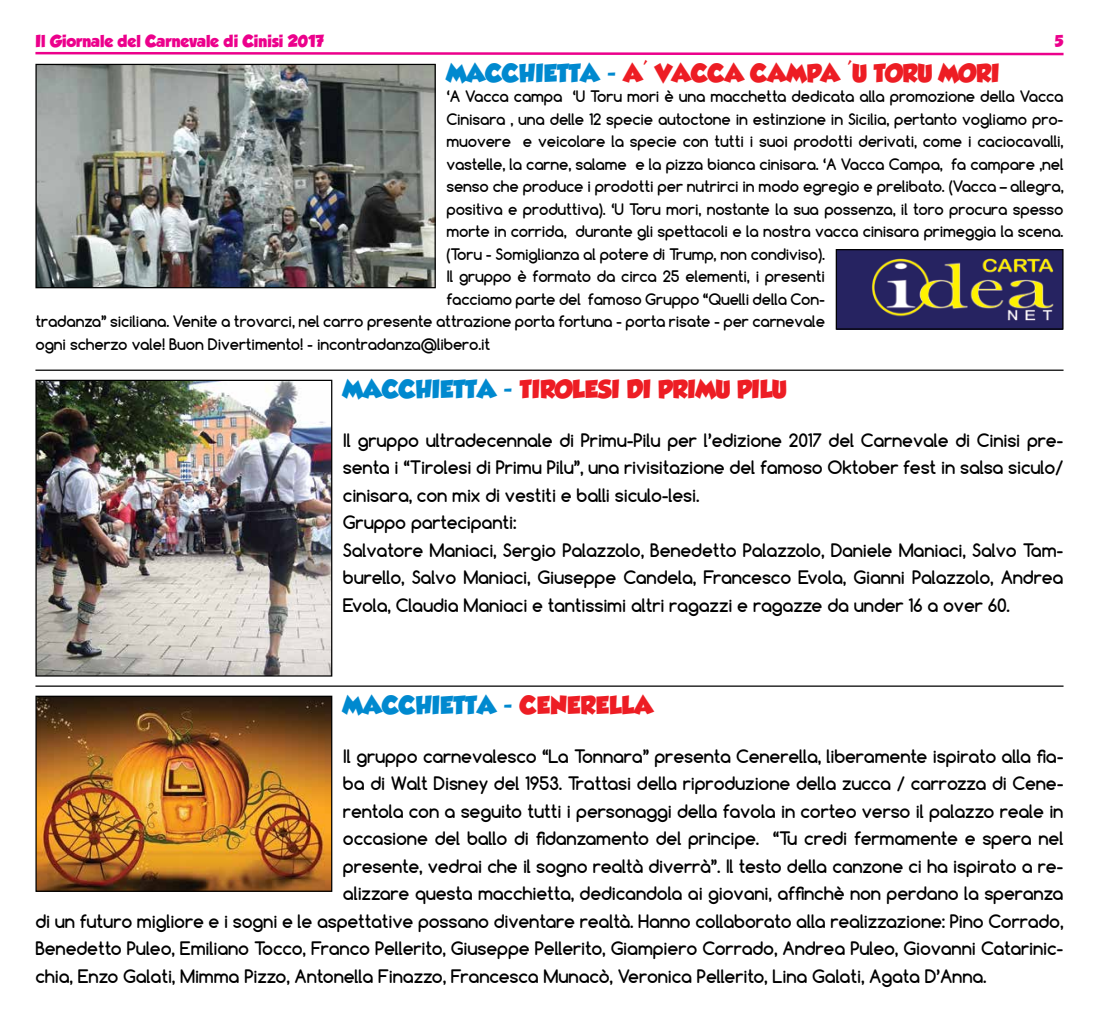
<style>
.page{position:relative;width:1099px;height:1028px;background:#fff}
.page>*{position:absolute;margin:0;border:0;box-sizing:border-box;transform-origin:0 0}
.t1{font:22.5px "GROBOLD";color:#ed1d24}
.t2{font:22.5px "GROBOLD";color:#0089cf}
.t3{font:700 17.5px/27.5px "Comfortaa";letter-spacing:-.01em;color:#000}
.t4{font:700 15px "Comfortaa";letter-spacing:-.01em;color:#000}
.t5{font:15px "GROBOLD";color:#ec008c}
.s1{color:#0089cf}
</style>
<div class="page">
<svg style="left:35px;top:51px;width:1029px;height:5px"></svg>
<img style="left:37px;top:697px;width:293px;height:193px">
<div style="left:35px;top:695px;width:297px;height:197px;border:1px solid #000"></div>
<img style="left:37px;top:66px;width:397px;height:220px">
<div style="left:35px;top:64px;width:401px;height:224px;border:1px solid #000"></div>
<img style="left:37px;top:382px;width:293px;height:292px">
<div style="left:35px;top:380px;width:297px;height:296px;border:1px solid #000"></div>
<hr style="left:35px;top:369px;width:1028px;height:2px;background:#000">
<hr style="left:35px;top:685px;width:1028px;height:1px;background:#000">
<img style="left:837px;top:251px;width:224px;height:77px">
<div style="left:835px;top:249px;width:228px;height:81px;border:1px solid #000"></div>
<p class="t5" style="left:35px;top:33px;width:290px">IL GIORNALE DEL CARNEVALE DI CINISI 2017</p>
<p class="t5" style="left:1054px;top:33px;width:10px">5</p>
<p class="t2" style="left:446px;top:60px;width:39px">MACC</p>
<p class="t2" style="left:519px;top:60px;width:54px">HIETTA</p>
<p class="t1" style="left:606px;top:60px;width:85px"><span class="s1">-</span> A' VACCA</p>
<p class="t1" style="left:750px;top:60px;width:20px">CAMPA</p>
<p class="t1" style="left:846px;top:60px;width:142px">'U TORU MORI</p>
<p class="t4" style="left:446px;top:87px;width:618px">‘A Vacca campa ‘U Toru mori è una macchetta dedicata alla promozione della Vacca</p>
<p class="t4" style="left:446px;top:109px;width:618px">Cinisara , una delle 12 specie autoctone in estinzione in Sicilia, pertanto vogliamo pro-</p>
<p class="t4" style="left:446px;top:132px;width:618px">muovere e veicolare la specie con tutti i suoi prodotti derivati, come i caciocavalli,</p>
<p class="t4" style="left:446px;top:154px;width:618px">vastelle, la carne, salame e la pizza bianca cinisara. ‘A Vacca Campa, fa campare ,nel</p>
<p class="t4" style="left:446px;top:177px;width:618px">senso che produce i prodotti per nutrirci in modo egregio e prelibato. (Vacca – allegra,</p>
<p class="t4" style="left:446px;top:199px;width:618px">positiva e produttiva). ‘U Toru mori, nostante la sua possenza, il toro procura spesso</p>
<p class="t4" style="left:446px;top:222px;width:618px">morte in corrida, durante gli spettacoli e la nostra vacca cinisara primeggia la scena.</p>
<p class="t4" style="left:446px;top:244px;width:380px">(Toru - Somiglianza al potere di Trump, non condiviso).</p>
<p class="t4" style="left:446px;top:267px;width:380px">Il gruppo è formato da circa 25 elementi, i presenti</p>
<p class="t4" style="left:446px;top:289px;width:380px">facciamo parte del famoso Gruppo “Quelli della Con-</p>
<p class="t4" style="left:35px;top:312px;width:791px">tradanza” siciliana. Venite a trovarci, nel carro presente attrazione porta fortuna - porta risate - per carnevale</p>
<p class="t4" style="left:35px;top:334px;width:456px">ogni scherzo vale! Buon Divertimento! - incontradanza@libero.it</p>
<p class="t2" style="left:343px;top:375px;width:39px">MACC</p>
<p class="t2" style="left:415px;top:375px;width:54px">HIETTA</p>
<p class="t1" style="left:503px;top:375px;width:285px"><span class="s1">-</span> TIROLESI DI PRIMU PILU</p>
<p class="t3" style="left:343px;top:426px;width:722px">Il gruppo ultradecennale di Primu-Pilu per l’edizione 2017 del Carnevale di Cinisi pre&shy;senta i “Tirolesi di Primu Pilu”, una rivisitazione del famoso Oktober fest in salsa siculo/ cinisara, con mix di vestiti e balli siculo-lesi.<br>Gruppo partecipanti:<br>Salvatore Maniaci, Sergio Palazzolo, Benedetto Palazzolo, Daniele Maniaci, Salvo Tam&shy;burello, Salvo Maniaci, Giuseppe Candela, Francesco Evola, Gianni Palazzolo, Andrea Evola, Claudia Maniaci e tantissimi altri ragazzi e ragazze da under 16 a over 60.</p>
<p class="t2" style="left:343px;top:691px;width:39px">MACC</p>
<p class="t2" style="left:415px;top:691px;width:54px">HIETTA</p>
<p class="t1" style="left:503px;top:691px;width:152px"><span class="s1">-</span> CENERELLA</p>
<p class="t3" style="left:343px;top:742px;width:722px">Il gruppo carnevalesco “La Tonnara” presenta Cenerella, liberamente ispirato alla fia-</p>
<p class="t3" style="left:343px;top:769px;width:722px">ba di Walt Disney del 1953. Trattasi della riproduzione della zucca / carrozza di Cene-</p>
<p class="t3" style="left:343px;top:797px;width:722px">rentola con a seguito tutti i personaggi della favola in corteo verso il palazzo reale in</p>
<p class="t3" style="left:343px;top:824px;width:722px">occasione del ballo di fidanzamento del principe. “Tu credi fermamente e spera nel</p>
<p class="t3" style="left:343px;top:852px;width:722px">presente, vedrai che il sogno realtà diverrà”. Il testo della canzone ci ha ispirato a re-</p>
<p class="t3" style="left:343px;top:879px;width:722px">alizzare questa macchietta, dedicandola ai giovani, affinchè non perdano la speranza</p>
<p class="t3" style="left:35px;top:907px;width:1029px">di un futuro migliore e i sogni e le aspettative possano diventare realtà. Hanno collaborato alla realizzazione: Pino Corrado,</p>
<p class="t3" style="left:35px;top:934px;width:1029px">Benedetto Puleo, Emiliano Tocco, Franco Pellerito, Giuseppe Pellerito, Giampiero Corrado, Andrea Puleo, Giovanni Catarinic-</p>
<p class="t3" style="left:35px;top:962px;width:952px">chia, Enzo Galati, Mimma Pizzo, Antonella Finazzo, Francesca Munacò, Veronica Pellerito, Lina Galati, Agata D’Anna.</p>
</div>
